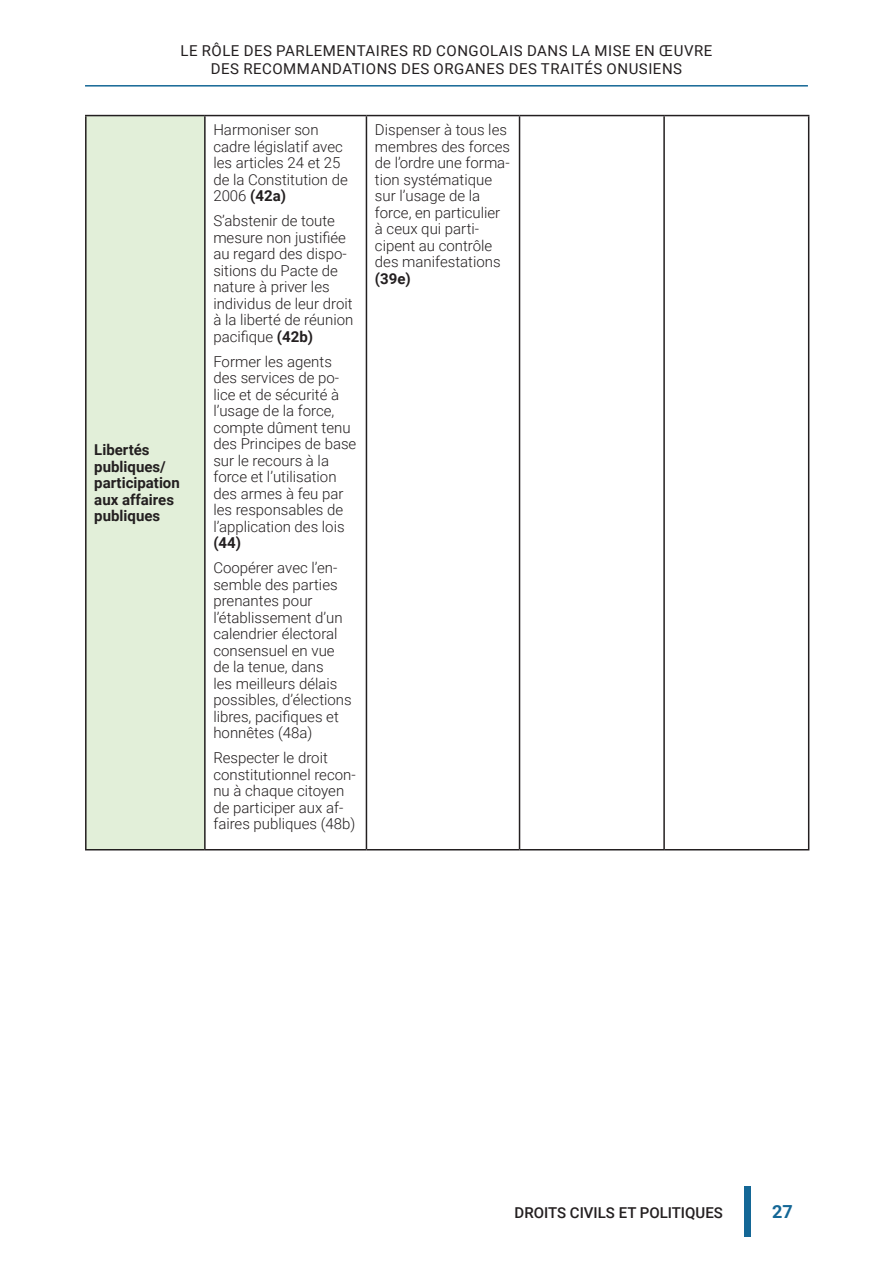
<style>
.page{position:relative;width:893px;height:1263px;background:#fff}
.page>*{position:absolute;margin:0;border:0;box-sizing:border-box;transform-origin:0 0}
.t1{font:700 18px "Roboto";color:#146796}
.List_Paragraph{font:300 15px/16.5px "Roboto";color:#231f20}
.t2{font:15px/18px "Roboto";letter-spacing:.035em;color:#231f20;text-align:center}
.t3{font:700 15px/16.5px "Roboto";color:#231f20}
.t4{font:500 15px "Roboto";color:#231f20}
.s1{font-weight:700}
</style>
<div class="page">
<hr style="left:85px;top:85px;width:723px;height:2px;background:#146796">
<div style="left:744px;top:1186px;width:6px;height:50px;background:#146796"></div>
<div style="left:86px;top:116px;width:119px;height:734px;background:#e2efd9"></div>
<hr style="left:85px;top:116px;width:2px;height:733px;background:#231f20">
<hr style="left:205px;top:115px;width:161px;height:1px;background:#231f20">
<hr style="left:204px;top:116px;width:2px;height:733px;background:#231f20">
<hr style="left:366px;top:115px;width:153px;height:1px;background:#231f20">
<hr style="left:366px;top:116px;width:1px;height:733px;background:#231f20">
<hr style="left:519px;top:115px;width:145px;height:1px;background:#231f20">
<hr style="left:519px;top:116px;width:1px;height:733px;background:#231f20">
<hr style="left:664px;top:115px;width:145px;height:1px;background:#231f20">
<hr style="left:663px;top:116px;width:2px;height:733px;background:#231f20">
<hr style="left:808px;top:116px;width:1px;height:733px;background:#231f20">
<hr style="left:85px;top:849px;width:120px;height:1px;background:#231f20">
<hr style="left:205px;top:849px;width:161px;height:1px;background:#231f20">
<hr style="left:366px;top:849px;width:153px;height:1px;background:#231f20">
<hr style="left:519px;top:849px;width:145px;height:1px;background:#231f20">
<hr style="left:664px;top:849px;width:145px;height:1px;background:#231f20">
<hr style="left:85px;top:115px;width:120px;height:1px;background:#231f20">
<p class="t2" style="left:180px;top:41px;width:534px">LE RÔLE DES PARLEMENTAIRES RD CONGOLAIS DANS LA MISE EN ŒUVRE<br>DES RECOMMANDATIONS DES ORGANES DES TRAITÉS ONUSIENS</p>
<p class="t3" style="left:94px;top:441px;width:87px">Libertés publiques/ participation aux affaires publiques</p>
<p class="List_Paragraph" style="left:213px;top:121px;width:136px">Harmoniser son cadre législatif avec les articles 24 et 25 de la Constitution de<br>2006 <span class="s1">(42a)</span></p>
<p class="List_Paragraph" style="left:213px;top:212px;width:141px">S’abstenir de toute mesure non justifiée au regard des dispo&shy;sitions du Pacte de nature à priver les individus de leur droit à la liberté de réunion pacifique <span class="s1">(42b)</span></p>
<p class="List_Paragraph" style="left:213px;top:353px;width:145px">Former les agents des services de po&shy;lice et de sécurité à l’usage de la force, compte dûment tenu des Principes de base sur le recours à la force et l’utilisation des armes à feu par les responsables de l’application des lois <span class="s1">(44)</span></p>
<p class="List_Paragraph" style="left:213px;top:559px;width:140px">Coopérer avec l’en&shy;semble des parties prenantes pour l’établissement d’un calendrier électoral consensuel en vue de la tenue, dans<br>les meilleurs délais possibles, d’élections libres, pacifiques et honnêtes (48a)</p>
<p class="List_Paragraph" style="left:213px;top:749px;width:144px">Respecter le droit constitutionnel recon&shy;nu à chaque citoyen de participer aux af&shy;faires publiques (48b)</p>
<p class="List_Paragraph" style="left:375px;top:121px;width:137px">Dispenser à tous les membres des forces de l’ordre une forma&shy;tion systématique sur l’usage de la force, en particulier à ceux qui parti&shy;cipent au contrôle des manifestations <span class="s1">(39e)</span></p>
<p class="t4" style="left:515px;top:1202px;width:210px">DROITS CIVILS ET POLITIQUES</p>
<p class="t1" style="left:772px;top:1199px;width:22px">27</p>
</div>
